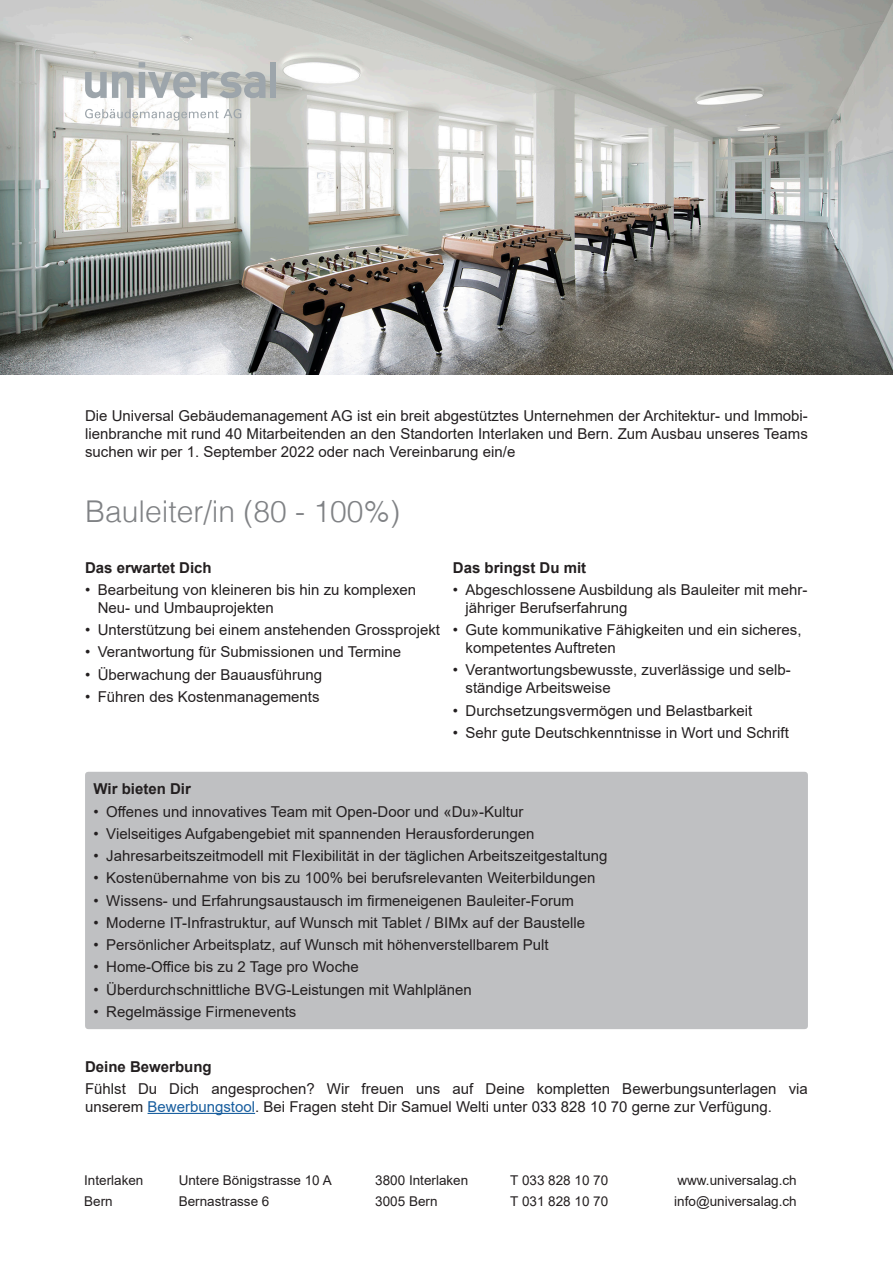
<style>
.page{position:relative;width:893px;height:1263px;background:#fff}
.page>*{position:absolute;margin:0;border:0;box-sizing:border-box;transform-origin:0 0}
.REF_Titel{font:300 30px "Helvetica LT";color:#808285}
.REF_Fliesstext{font:15px/18px "Arial";color:#231f20}
.REF_Kapitel_Fliesste{font:700 15px "Arial";color:#231f20}
.t1{font:13.5px "Arial";color:#231f20}
.s1{color:#175d9e}
</style>
<div class="page">
<img style="left:0;top:0;width:893px;height:374px">
<svg style="left:85px;top:109px;width:133px;height:12px"></svg>
<svg style="left:224px;top:109px;width:17px;height:9px"></svg>
<svg style="left:85px;top:62px;width:181px;height:36px;background:#bec1c1"></svg>
<div style="left:270px;top:62px;width:6px;height:36px;background:#9da5ab"></div>
<div style="left:85px;top:772px;width:723px;height:257px;background:#bfc0c2"></div>
<hr style="left:148px;top:1113px;width:107px;height:1px;background:#175d9e">
<p class="REF_Fliesstext" style="left:85px;top:407px;width:724px;text-align:justify">Die Universal Gebäudemanagement AG ist ein breit abgestütztes Unternehmen der Architektur- und Immobi&shy;lienbranche mit rund 40 Mitarbeitenden an den Standorten Interlaken und Bern. Zum Ausbau unseres Teams suchen wir per 1. September 2022 oder nach Vereinbarung ein/e</p>
<p class="REF_Titel" style="left:85px;top:492px;width:317px">Bauleiter/in (80 - 100%)</p>
<p class="REF_Kapitel_Fliesste" style="left:85px;top:557px;width:128px">Das erwartet Dich</p>
<p class="REF_Fliesstext" style="left:98px;top:580px;width:320px;text-indent:-13px">• Bearbeitung von kleineren bis hin zu komplexen<br>Neu- und Umbauprojekten</p>
<p class="REF_Fliesstext" style="left:85px;top:621px;width:357px">• Unterstützung bei einem anstehenden Grossprojekt</p>
<p class="REF_Fliesstext" style="left:85px;top:643px;width:317px">• Verantwortung für Submissionen und Termine</p>
<p class="REF_Fliesstext" style="left:85px;top:665px;width:239px">• Überwachung der Bauausführung</p>
<p class="REF_Fliesstext" style="left:85px;top:687px;width:236px">• Führen des Kostenmanagements</p>
<p class="REF_Kapitel_Fliesste" style="left:453px;top:557px;width:135px">Das bringst Du mit</p>
<p class="REF_Fliesstext" style="left:466px;top:580px;width:343px;text-indent:-13px">• Abgeschlossene Ausbildung als Bauleiter mit mehr&shy;jähriger Berufserfahrung</p>
<p class="REF_Fliesstext" style="left:466px;top:621px;width:337px;text-indent:-13px">• Gute kommunikative Fähigkeiten und ein sicheres, kompetentes Auftreten</p>
<p class="REF_Fliesstext" style="left:466px;top:661px;width:327px;text-indent:-13px">• Verantwortungsbewusste, zuverlässige und selb&shy;ständige Arbeitsweise</p>
<p class="REF_Fliesstext" style="left:453px;top:701px;width:301px">• Durchsetzungsvermögen und Belastbarkeit</p>
<p class="REF_Fliesstext" style="left:453px;top:723px;width:337px">• Sehr gute Deutschkenntnisse in Wort und Schrift</p>
<p class="REF_Kapitel_Fliesste" style="left:94px;top:778px;width:99px">Wir bieten Dir</p>
<p class="REF_Fliesstext" style="left:94px;top:802px;width:431px">• Offenes und innovatives Team mit Open-Door und «Du»-Kultur</p>
<p class="REF_Fliesstext" style="left:94px;top:824px;width:443px">• Vielseitiges Aufgabengebiet mit spannenden Herausforderungen</p>
<p class="REF_Fliesstext" style="left:94px;top:847px;width:515px">• Jahresarbeitszeitmodell mit Flexibilität in der täglichen Arbeitszeitgestaltung</p>
<p class="REF_Fliesstext" style="left:94px;top:869px;width:503px">• Kostenübernahme von bis zu 100% bei berufsrelevanten Weiterbildungen</p>
<p class="REF_Fliesstext" style="left:94px;top:891px;width:482px">• Wissens- und Erfahrungsaustausch im firmeneigenen Bauleiter-Forum</p>
<p class="REF_Fliesstext" style="left:94px;top:913px;width:493px">• Moderne IT-Infrastruktur, auf Wunsch mit Tablet / BIMx auf der Baustelle</p>
<p class="REF_Fliesstext" style="left:94px;top:936px;width:457px">• Persönlicher Arbeitsplatz, auf Wunsch mit höhenverstellbarem Pult</p>
<p class="REF_Fliesstext" style="left:94px;top:958px;width:267px">• Home-Office bis zu 2 Tage pro Woche</p>
<p class="REF_Fliesstext" style="left:94px;top:980px;width:380px">• Überdurchschnittliche BVG-Leistungen mit Wahlplänen</p>
<p class="REF_Fliesstext" style="left:94px;top:1002px;width:204px">• Regelmässige Firmenevents</p>
<p class="REF_Kapitel_Fliesste" style="left:85px;top:1056px;width:128px">Deine Bewerbung</p>
<p class="REF_Fliesstext" style="left:85px;top:1079px;width:724px">Fühlst Du Dich angesprochen? Wir freuen uns auf Deine kompletten Bewerbungsunterlagen via unserem <span class="s1">Bewerbungstool</span>. Bei Fragen steht Dir Samuel Welti unter 033 828 10 70 gerne zur Verfügung.</p>
<p class="t1" style="left:84px;top:1171px;width:61px">Interlaken</p>
<p class="t1" style="left:179px;top:1171px;width:155px">Untere Bönigstrasse 10 A</p>
<p class="t1" style="left:375px;top:1171px;width:95px">3800 Interlaken</p>
<p class="t1" style="left:510px;top:1171px;width:100px">T 033 828 10 70</p>
<p class="t1" style="left:677px;top:1171px;width:121px">www.universalag.ch</p>
<p class="t1" style="left:84px;top:1192px;width:30px">Bern</p>
<p class="t1" style="left:179px;top:1192px;width:92px">Bernastrasse 6</p>
<p class="t1" style="left:375px;top:1192px;width:64px">3005 Bern</p>
<p class="t1" style="left:510px;top:1192px;width:100px">T 031 828 10 70</p>
<p class="t1" style="left:674px;top:1192px;width:124px">info@universalag.ch</p>
</div>
